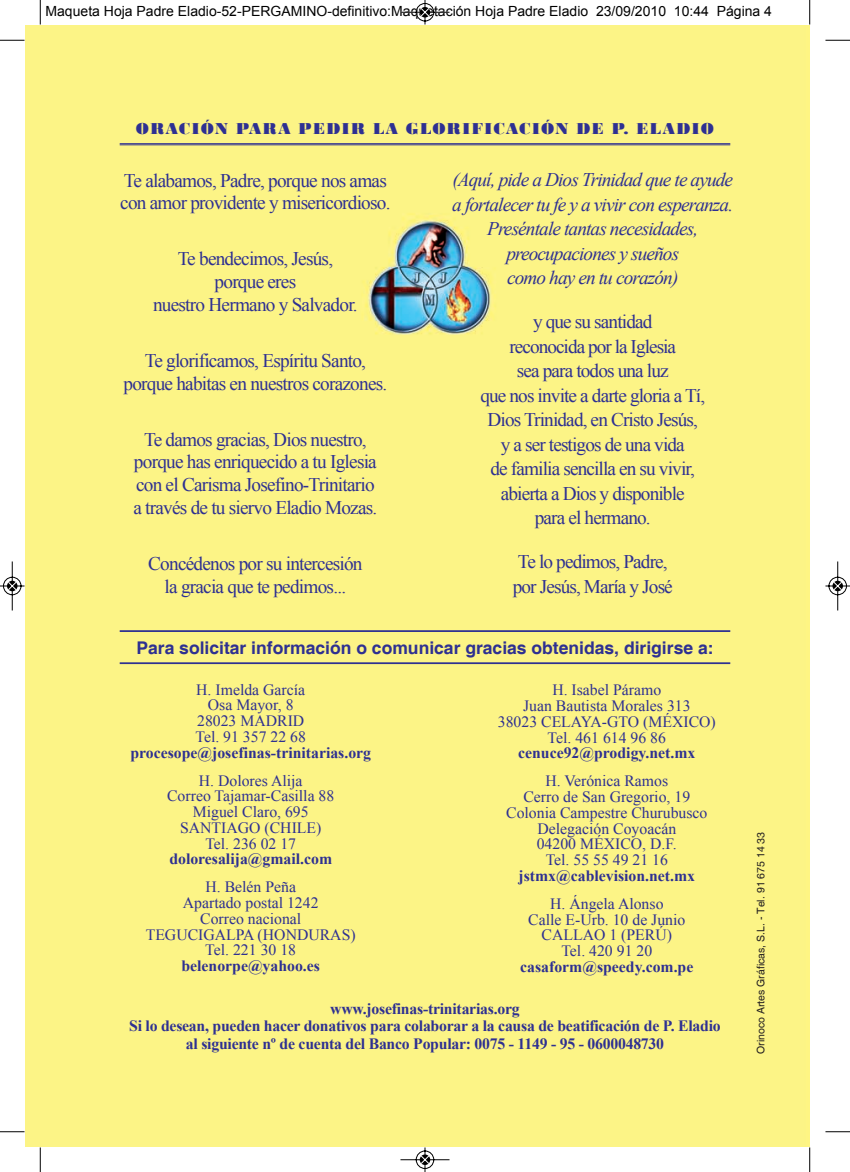
<style>
.page{position:relative;width:850px;height:1172px;background:#fff}
.page>*{position:absolute;margin:0;border:0;box-sizing:border-box;transform-origin:0 0}
.t1{font:19.25px/24.5px "Times New Roman";letter-spacing:-.04em;color:#2e3092;text-align:center}
.t2{font:italic 19.25px/24.5px "Times New Roman";letter-spacing:-.045em;color:#2e3092;text-align:center}
.t3{font:700 17.5px "Helvetica";color:#2e3092}
.t4{font:16.62px "Bodoni MT Black";letter-spacing:.06em;color:#2e3092}
.t5{font:15.75px/15.8px "Times New Roman";color:#2e3092;text-align:center}
.t6{font:700 15.75px/17.5px "Times New Roman";letter-spacing:-.015em;color:#2e3092;text-align:center}
.t7{font:14px "Arial";color:#000}
.t8{font:10.5px "Helvetica";color:#231f20}
</style>
<div class="page">
<div style="left:25px;top:25px;width:784px;height:1121px;background:#fcf486"></div>
<hr style="left:120px;top:630px;width:610px;height:2px;background:#2e3092">
<hr style="left:120px;top:662px;width:610px;height:2px;background:#2e3092">
<hr style="left:120px;top:143px;width:610px;height:1px;background:#2e3092">
<hr style="left:120px;top:144px;width:610px;height:1px;background:#2e3092">
<svg style="left:40px;top:0;width:1px;height:24px"></svg>
<svg style="left:0;top:40px;width:24px;height:1px"></svg>
<svg style="left:809px;top:0;width:1px;height:24px"></svg>
<svg style="left:825px;top:40px;width:24px;height:1px"></svg>
<svg style="left:40px;top:1147px;width:1px;height:25px"></svg>
<svg style="left:0;top:1131px;width:24px;height:1px"></svg>
<svg style="left:809px;top:1147px;width:1px;height:25px"></svg>
<svg style="left:825px;top:1131px;width:24px;height:1px"></svg>
<svg style="left:400px;top:0;width:50px;height:25px"></svg>
<svg style="left:399px;top:1146px;width:51px;height:26px"></svg>
<svg style="left:0;top:561px;width:25px;height:50px"></svg>
<svg style="left:825px;top:561px;width:24px;height:50px"></svg>
<p class="t7" style="left:46px;top:3px;width:728px">Maqueta Hoja Padre Eladio-52-PERGAMINO-definitivo:Maquetación Hoja Padre Eladio 23/09/2010 10:44 Página 4</p>
<p class="t4" style="left:136px;top:119px;width:579px">ORACIÓN PARA PEDIR LA GLORIFICACIÓN DE P. ELADIO</p>
<p class="t1" style="left:120px;top:169px;width:272px;line-height:22.8px;text-align:left">Te alabamos, Padre, porque nos amas con amor providente y misericordioso.</p>
<p class="t1" style="left:153px;top:247px;width:206px;line-height:22.8px">Te bendecimos, Jesús, porque eres<br>nuestro Hermano y Salvador.</p>
<p class="t1" style="left:123px;top:349px;width:265px;line-height:22.8px">Te glorificamos, Espíritu Santo, porque habitas en nuestros corazones.</p>
<p class="t1" style="left:133px;top:428px;width:245px;line-height:22.8px">Te damos gracias, Dios nuestro, porque has enriquecido a tu Iglesia con el Carisma Josefino-Trinitario a través de tu siervo Eladio Mozas.</p>
<p class="t1" style="left:148px;top:552px;width:216px;line-height:22.8px">Concédenos por su intercesión la gracia que te pedimos...</p>
<p class="t2" style="left:452px;top:168px;width:282px">(Aquí, pide a Dios Trinidad que te ayude a fortalecer tu fe y a vivir con esperanza.<br>Preséntale tantas necesidades, preocupaciones y sueños<br>como hay en tu corazón)</p>
<p class="t1" style="left:480px;top:309px;width:226px">y que su santidad<br>reconocida por la Iglesia<br>sea para todos una luz<br>que nos invite a darte gloria a Tí,<br>Dios Trinidad, en Cristo Jesús, y a ser testigos de una vida<br>de familia sencilla en su vivir, abierta a Dios y disponible<br>para el hermano.</p>
<p class="t1" style="left:512px;top:549px;width:162px;text-align:left">Te lo pedimos, Padre, por Jesús, María y José</p>
<p class="t3" style="left:136px;top:638px;width:578px">Para solicitar información o comunicar gracias obtenidas, dirigirse a:</p>
<p class="t5" style="left:195px;top:681px;width:112px">H. Imelda García<br>Osa Mayor, 8<br>28023 MADRID<br>Tel. 91 357 22 68</p>
<p class="t6" style="left:130px;top:743px;width:242px">procesope@josefinas-trinitarias.org</p>
<p class="t5" style="left:167px;top:772px;width:169px">H. Dolores Alija<br>Correo Tajamar-Casilla 88<br>Miguel Claro, 695<br>SANTIAGO (CHILE)<br>Tel. 236 02 17</p>
<p class="t6" style="left:169px;top:850px;width:164px">doloresalija@gmail.com</p>
<p class="t5" style="left:146px;top:879px;width:211px">H. Belén Peña<br>Apartado postal 1242<br>Correo nacional<br>TEGUCIGALPA (HONDURAS)<br>Tel. 221 30 18</p>
<p class="t6" style="left:181px;top:957px;width:140px">belenorpe@yahoo.es</p>
<p class="t5" style="left:497px;top:682px;width:219px">H. Isabel Páramo<br>Juan Bautista Morales 313<br>38023 CELAYA-GTO (MÉXICO)<br>Tel. 461 614 96 86</p>
<p class="t6" style="left:518px;top:744px;width:179px">cenuce92@prodigy.net.mx</p>
<p class="t5" style="left:506px;top:773px;width:203px">H. Verónica Ramos<br>Cerro de San Gregorio, 19<br>Colonia Campestre Churubusco<br>Delegación Coyoacán<br>04200 MÉXICO, D.F.<br>Tel. 55 55 49 21 16</p>
<p class="t6" style="left:518px;top:867px;width:178px">jstmx@cablevision.net.mx</p>
<p class="t5" style="left:528px;top:896px;width:159px">H. Ángela Alonso<br>Calle E-Urb. 10 de Junio<br>CALLAO 1 (PERÚ)<br>Tel. 420 91 20</p>
<p class="t6" style="left:520px;top:958px;width:174px">casaform@speedy.com.pe</p>
<p class="t6" style="left:129px;top:999px;width:593px">www.josefinas-trinitarias.org<br>Si lo desean, pueden hacer donativos para colaborar a la causa de beatificación de P. Eladio al siguiente nº de cuenta del Banco Popular: 0075 - 1149 - 95 - 0600048730</p>
<p class="t8" style="left:754px;top:1054px;width:223px;rotate:-90deg">Orinoco Artes Gráficas, S.L. - Tel. 91 675 14 33</p>
</div>
